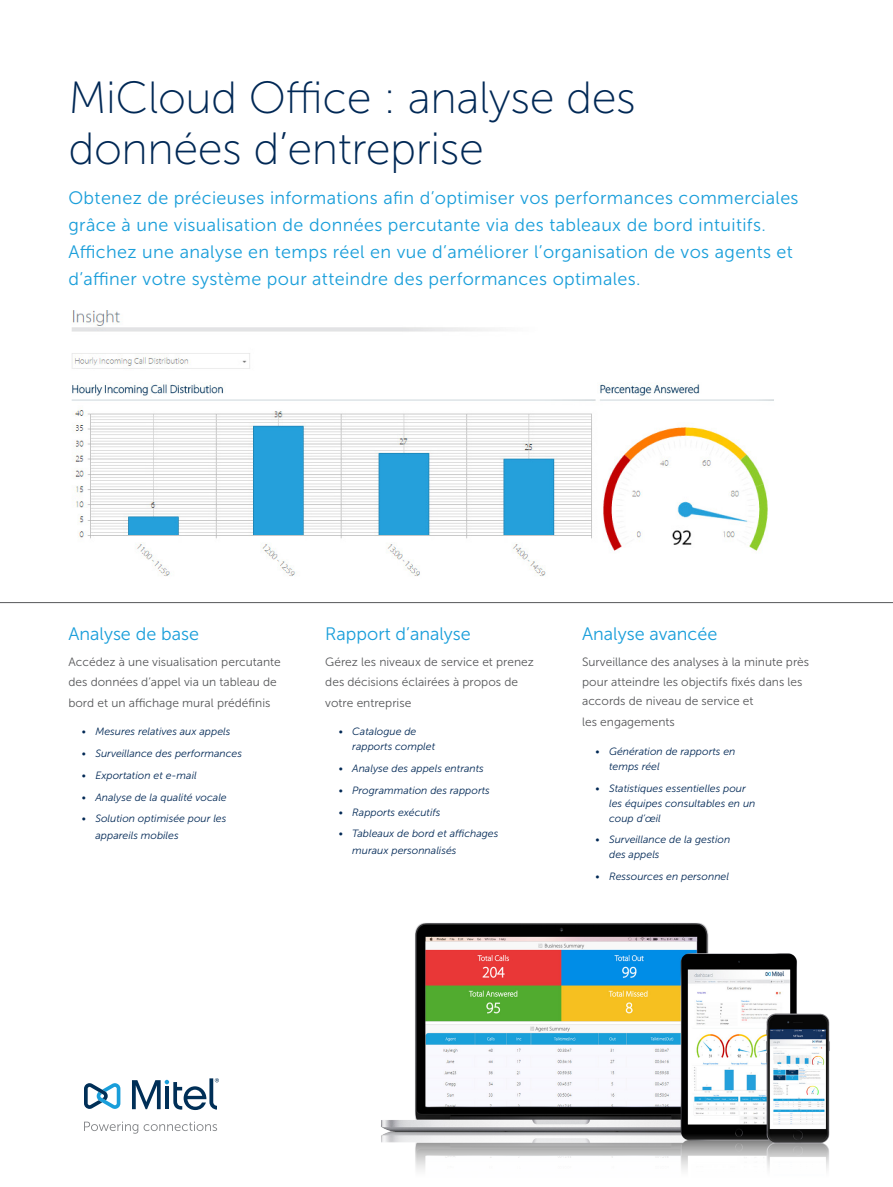
<style>
.page{position:relative;width:893px;height:1187px;background:#fff}
.page>*{position:absolute;margin:0;border:0;box-sizing:border-box;transform-origin:0 0}
.Main_Heading{font:45px/51px "Museo Sans 100";letter-spacing:-.01em;color:#002855}
.Title_Subhead-Light{font:18px/27px "Museo Sans 300";letter-spacing:.02em;color:#199eda}
.Title_Subhead-Light-2{font:18px "Museo Sans 300";color:#199eda}
.body_text{font:12px/19.5px "Museo Sans 300";color:#57585a}
.t1{font:italic 10.5px/15px "Museo Sans 300";color:#002855}
</style>
<div class="page">
<img style="left:381px;top:923px;width:449px;height:247px">
<svg style="left:84px;top:1121px;width:54px;height:12px"></svg>
<svg style="left:144px;top:1121px;width:73px;height:9px"></svg>
<svg style="left:84px;top:1083px;width:36px;height:25px"></svg>
<svg style="left:132px;top:1078px;width:87px;height:31px"></svg>
<img style="left:71px;top:310px;width:703px;height:266px">
<div style="left:597px;top:309px;width:205px;height:48px;background:#fff"></div>
<hr style="left:0;top:602px;width:893px;height:1px;background:#57585a">
<p class="Main_Heading" style="left:68px;top:72px;width:569px">MiCloud Office : analyse des données d’entreprise</p>
<p class="Title_Subhead-Light" style="left:68px;top:184px;width:732px">Obtenez de précieuses informations afin d’optimiser vos performances commerciales grâce à une visualisation de données percutante via des tableaux de bord intuitifs.<br>Affichez une analyse en temps réel en vue d’améliorer l’organisation de vos agents et d’affiner votre système pour atteindre des performances optimales.</p>
<p class="Title_Subhead-Light-2" style="left:68px;top:624px;width:132px">Analyse de base</p>
<p class="body_text" style="left:68px;top:652px;width:214px">Accédez à une visualisation percutante des données d’appel via un tableau de</p>
<p class="body_text" style="left:68px;top:693px;width:203px">bord et un affichage mural prédéfinis</p>
<p class="t1" style="left:82px;top:724px;width:150px">• Mesures relatives aux appels</p>
<p class="t1" style="left:82px;top:746px;width:162px">• Surveillance des performances</p>
<p class="t1" style="left:82px;top:767px;width:116px">• Exportation et e-mail</p>
<p class="t1" style="left:82px;top:789px;width:146px">• Analyse de la qualité vocale</p>
<p class="t1" style="left:95px;top:810px;width:132px;line-height:16.5px;text-indent:-14px">• Solution optimisée pour les appareils mobiles</p>
<p class="Title_Subhead-Light-2" style="left:325px;top:624px;width:147px">Rapport d’analyse</p>
<p class="body_text" style="left:325px;top:652px;width:210px">Gérez les niveaux de service et prenez des décisions éclairées à propos de</p>
<p class="body_text" style="left:325px;top:693px;width:88px">votre entreprise</p>
<p class="t1" style="left:352px;top:724px;width:84px;text-indent:-14px">• Catalogue de rapports complet</p>
<p class="t1" style="left:339px;top:761px;width:147px">• Analyse des appels entrants</p>
<p class="t1" style="left:339px;top:782px;width:153px">• Programmation des rapports</p>
<p class="t1" style="left:339px;top:804px;width:103px">• Rapports exécutifs</p>
<p class="t1" style="left:352px;top:825px;width:148px;line-height:16.5px;text-indent:-14px">• Tableaux de bord et affichages muraux personnalisés</p>
<p class="Title_Subhead-Light-2" style="left:582px;top:624px;width:137px">Analyse avancée</p>
<p class="body_text" style="left:582px;top:652px;width:229px">Surveillance des analyses à la minute près pour atteindre les objectifs fixés dans les accords de niveau de service et</p>
<p class="body_text" style="left:582px;top:712px;width:94px">les engagements</p>
<p class="t1" style="left:609px;top:743px;width:128px;text-indent:-14px">• Génération de rapports en temps réel</p>
<p class="t1" style="left:609px;top:780px;width:148px;text-indent:-14px">• Statistiques essentielles pour les équipes consultables en un coup d’œil</p>
<p class="t1" style="left:609px;top:832px;width:123px;text-indent:-14px">• Surveillance de la gestion des appels</p>
<p class="t1" style="left:596px;top:869px;width:135px">• Ressources en personnel</p>
</div>
